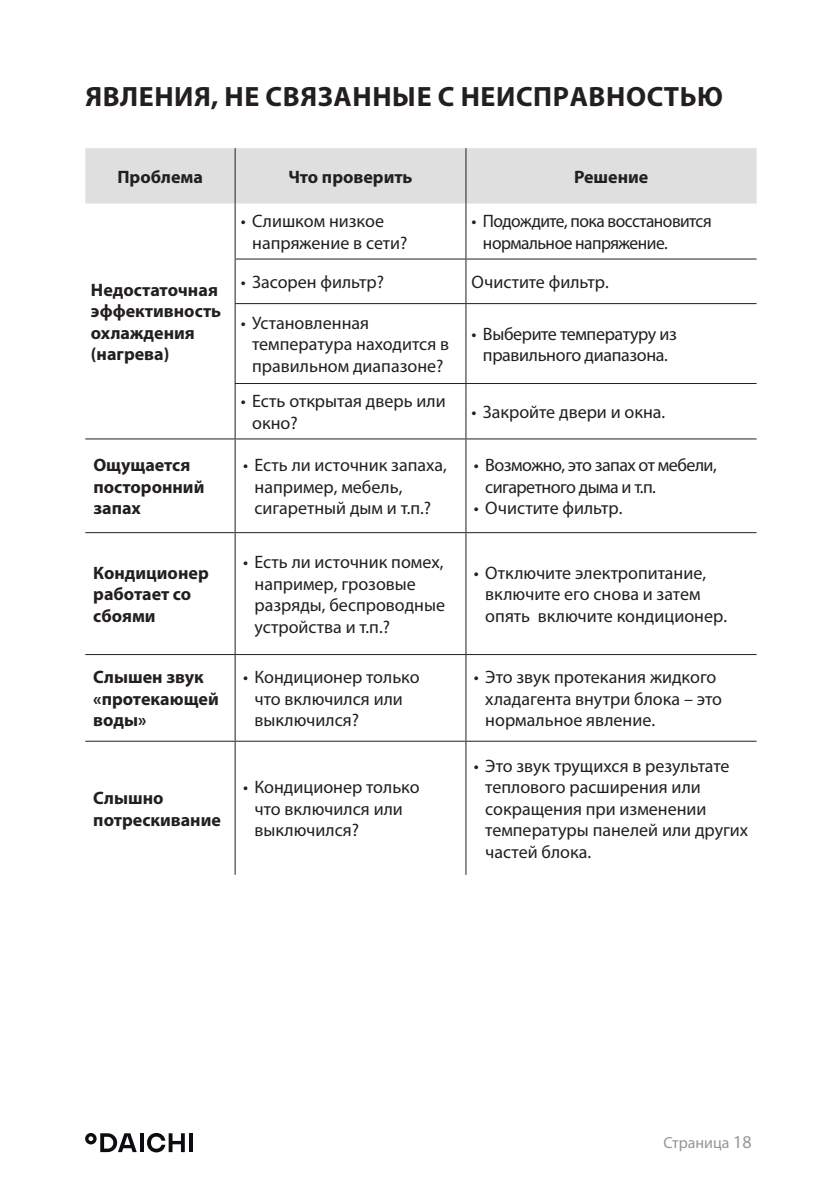
<style>
.page{position:relative;width:840px;height:1191px;background:#fff}
.page>*{position:absolute;margin:0;border:0;box-sizing:border-box;transform-origin:0 0}
.t1{font:700 28px "Myriad Pro";letter-spacing:.02em;color:#241f1f}
.t2{font:18px/21.6px "Myriad Pro";color:#241f1f}
.t3{font:700 18px/21.6px "Myriad Pro";color:#241f1f}
.t4{font:18px/21.6px "Myriad Pro";letter-spacing:-.03em;color:#241f1f}
.t5{font:18px/21.6px "Myriad Pro";letter-spacing:-.02em;color:#241f1f;text-align:center}
.t6{font:16px "Myriad Pro";color:#969698}
.s1{font-size:18px}
</style>
<div class="page">
<hr style="left:140px;top:1133px;width:3px;height:19px;background:#0c0d10">
<hr style="left:189px;top:1133px;width:4px;height:19px;background:#0c0d10">
<svg style="left:147px;top:1133px;width:38px;height:19px"></svg>
<svg style="left:85px;top:1133px;width:52px;height:19px"></svg>
<div style="left:85px;top:148px;width:671px;height:56px;background:#e0dfdf"></div>
<hr style="left:234px;top:148px;width:1px;height:56px;background:#241f1f">
<hr style="left:465px;top:148px;width:1px;height:56px;background:#241f1f">
<hr style="left:85px;top:438px;width:150px;height:1px;background:#241f1f">
<hr style="left:235px;top:438px;width:230px;height:1px;background:#241f1f">
<hr style="left:234px;top:439px;width:1px;height:93px;background:#241f1f">
<hr style="left:465px;top:438px;width:291px;height:1px;background:#241f1f">
<hr style="left:465px;top:439px;width:1px;height:93px;background:#241f1f">
<hr style="left:85px;top:532px;width:150px;height:1px;background:#241f1f">
<hr style="left:235px;top:532px;width:230px;height:1px;background:#241f1f">
<hr style="left:234px;top:533px;width:1px;height:121px;background:#241f1f">
<hr style="left:465px;top:532px;width:291px;height:1px;background:#241f1f">
<hr style="left:465px;top:533px;width:1px;height:121px;background:#241f1f">
<hr style="left:85px;top:654px;width:150px;height:1px;background:#241f1f">
<hr style="left:235px;top:654px;width:230px;height:1px;background:#241f1f">
<hr style="left:234px;top:655px;width:1px;height:85px;background:#241f1f">
<hr style="left:465px;top:654px;width:291px;height:1px;background:#241f1f">
<hr style="left:465px;top:655px;width:1px;height:85px;background:#241f1f">
<hr style="left:85px;top:740px;width:150px;height:1px;background:#241f1f">
<hr style="left:235px;top:740px;width:230px;height:1px;background:#241f1f">
<hr style="left:234px;top:741px;width:1px;height:133px;background:#241f1f">
<hr style="left:465px;top:740px;width:291px;height:1px;background:#241f1f">
<hr style="left:465px;top:741px;width:1px;height:133px;background:#241f1f">
<hr style="left:234px;top:204px;width:1px;height:54px;background:#241f1f">
<hr style="left:465px;top:204px;width:1px;height:54px;background:#241f1f">
<hr style="left:234px;top:258px;width:231px;height:1px;background:#241f1f">
<hr style="left:234px;top:259px;width:1px;height:44px;background:#241f1f">
<hr style="left:465px;top:258px;width:291px;height:1px;background:#241f1f">
<hr style="left:465px;top:259px;width:1px;height:44px;background:#241f1f">
<hr style="left:234px;top:303px;width:231px;height:1px;background:#241f1f">
<hr style="left:234px;top:304px;width:1px;height:79px;background:#241f1f">
<hr style="left:465px;top:303px;width:291px;height:1px;background:#241f1f">
<hr style="left:465px;top:304px;width:1px;height:79px;background:#241f1f">
<hr style="left:234px;top:383px;width:231px;height:1px;background:#241f1f">
<hr style="left:234px;top:384px;width:1px;height:54px;background:#241f1f">
<hr style="left:465px;top:383px;width:291px;height:1px;background:#241f1f">
<hr style="left:465px;top:384px;width:1px;height:54px;background:#241f1f">
<h1 class="t1" style="left:85px;top:78px;width:638px">ЯВЛЕНИЯ, НЕ СВЯЗАННЫЕ С НЕИСПРАВНОСТЬЮ</h1>
<p class="t3" style="left:117px;top:165px;width:87px">Проблема</p>
<p class="t3" style="left:288px;top:165px;width:126px">Что проверить</p>
<p class="t3" style="left:573px;top:165px;width:76px">Решение</p>
<p class="t3" style="left:91px;top:278px;width:132px">Недостаточная эффективность охлаждения (нагрева)</p>
<p class="t2" style="left:252px;top:210px;width:157px;text-indent:-11px">• Слишком низкое напряжение в сети?</p>
<p class="t4" style="left:482px;top:210px;width:230px;text-indent:-11px">• Подождите, пока восстановится нормальное напряжение.</p>
<p class="t2" style="left:241px;top:271px;width:145px">• Засорен фильтр?</p>
<p class="t2" style="left:471px;top:271px;width:139px">Очистите фильтр.</p>
<p class="t2" style="left:252px;top:311px;width:198px;text-indent:-11px">• Установленная температура находится в правильном диапазоне?</p>
<p class="t5" style="left:471px;top:322px;width:207px">• Выберите температуру из правильного диапазона.</p>
<p class="t2" style="left:252px;top:390px;width:195px;text-indent:-11px">• Есть открытая дверь или окно?</p>
<p class="t2" style="left:471px;top:401px;width:195px">• Закройте двери и окна.</p>
<p class="t3" style="left:93px;top:453px;width:113px">Ощущается посторонний запах</p>
<p class="t2" style="left:254px;top:454px;width:194px;text-indent:-11px">• Есть ли источник запаха, например, мебель, сигаретный дым и т.п.?</p>
<p class="t4" style="left:485px;top:454px;width:233px;text-indent:-11px">• Возможно, это запах от мебели, сигаретного дыма и т.п.</p>
<p class="t2" style="left:473px;top:497px;width:150px">• Очистите фильтр.</p>
<p class="t3" style="left:93px;top:561px;width:117px">Кондиционер работает со сбоями</p>
<p class="t2" style="left:254px;top:551px;width:192px;text-indent:-11px">• Есть ли источник помех, например, грозовые разряды, беспроводные устройства и т.п.?</p>
<p class="t2" style="left:485px;top:561px;width:243px;text-indent:-11px">• Отключите электропитание, включите его снова и затем опять включите кондиционер.</p>
<p class="t3" style="left:93px;top:665px;width:127px">Слышен звук «протекающей воды»</p>
<p class="t2" style="left:254px;top:666px;width:167px;text-indent:-11px">• Кондиционер только что включился или выключился?</p>
<p class="t2" style="left:485px;top:666px;width:238px;text-indent:-11px">• Это звук протекания жидкого хладагента внутри блока – это нормальное явление.</p>
<p class="t3" style="left:93px;top:786px;width:129px">Слышно потрескивание</p>
<p class="t2" style="left:254px;top:776px;width:167px;text-indent:-11px">• Кондиционер только что включился или выключился?</p>
<p class="t2" style="left:485px;top:754px;width:264px;text-indent:-11px">• Это звук трущихся в результате теплового расширения или сокращения при изменении температуры панелей или других частей блока.</p>
<p class="t6" style="left:663px;top:1132px;width:90px">Страница <span class="s1">18</span></p>
</div>
